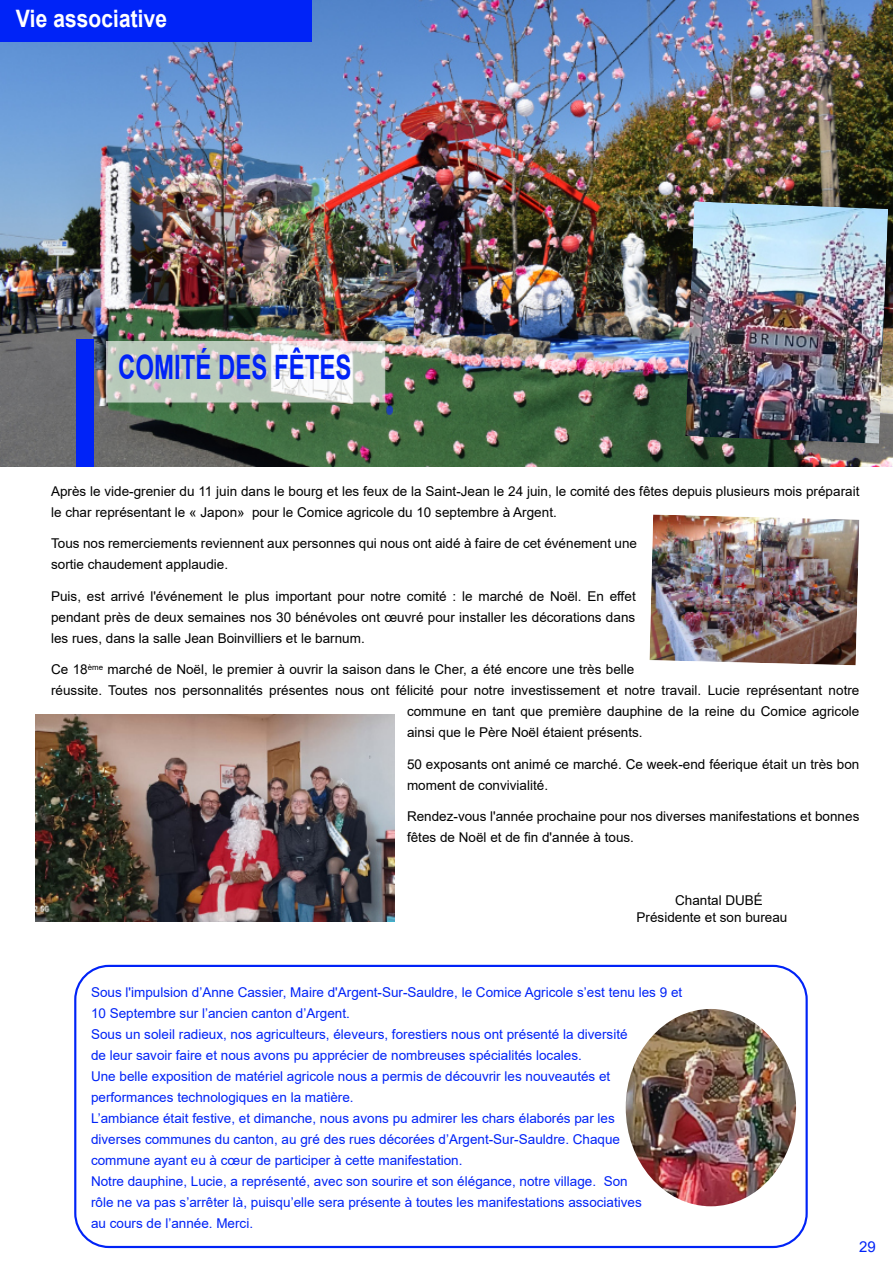
<style>
.page{position:relative;width:893px;height:1263px;background:#fff}
.page>*{position:absolute;margin:0;border:0;box-sizing:border-box;transform-origin:0 0}
.t1{font:700 33.6px "Arial";color:#0023f7;scale:.71 1}
.t2{font:700 24px "Arial";color:#fff;scale:.88 1}
.t3{font:15px "Arial";color:#0023f7}
.t4{font:13.5px/21px "Arial";color:#000}
.t5{font:13.5px/21px "Arial";color:#0023f7}
</style>
<div class="page">
<div style="left:74px;top:965px;width:734px;height:283px;border:2px solid #0023f7;border-radius:34px"></div>
<img style="left:626px;top:1009px;width:170px;height:197px;border-radius:50%">
<img style="left:0;top:0;width:893px;height:466px">
<img style="left:106px;top:342px;width:286px;height:73px">
<div style="left:0;top:0;width:312px;height:41px;background:#0023f7"></div>
<div style="left:76px;top:339px;width:17px;height:127px;background:#0023f7"></div>
<img style="left:36px;top:714px;width:358px;height:207px">
<img style="left:649px;top:514px;width:210px;height:151px">
<img style="left:685px;top:201px;width:203px;height:243px">
<h2 class="t2" style="left:16px;top:10px;width:174px">Vie associative</h2>
<h1 class="t1" style="left:118px;top:354px;width:330px">COMITÉ DES FÊTES</h1>
<p class="t4" style="left:51px;top:481px;width:810px">Après le vide-grenier du 11 juin dans le bourg et les feux de la Saint-Jean le 24 juin, le comité des fêtes depuis plusieurs mois préparait le char représentant le « Japon» pour le Comice agricole du 10 septembre à Argent.</p>
<p class="t4" style="left:51px;top:534px;width:587px">Tous nos remerciements reviennent aux personnes qui nous ont aidé à faire de cet événement une sortie chaudement applaudie.</p>
<p class="t4" style="left:51px;top:586px;width:586px;text-align:justify">Puis, est arrivé l'événement le plus important pour notre comité : le marché de Noël. En effet pendant près de deux semaines nos 30 bénévoles ont œuvré pour installer les décorations dans les rues, dans la salle Jean Boinvilliers et le barnum.</p>
<p class="t4" style="left:51px;top:660px;width:585px">Ce 18<sup>ème</sup> marché de Noël, le premier à ouvrir la saison dans le Cher, a été encore une très belle</p>
<p class="t4" style="left:51px;top:681px;width:810px">réussite. Toutes nos personnalités présentes nous ont félicité pour notre investissement et notre travail. Lucie représentant notre</p>
<p class="t4" style="left:407px;top:702px;width:454px">commune en tant que première dauphine de la reine du Comice agricole</p>
<p class="t4" style="left:407px;top:723px;width:237px">ainsi que le Père Noël étaient présents.</p>
<p class="t4" style="left:407px;top:754px;width:454px">50 exposants ont animé ce marché. Ce week-end féerique était un très bon moment de convivialité.</p>
<p class="t4" style="left:407px;top:807px;width:454px">Rendez-vous l'année prochaine pour nos diverses manifestations et bonnes fêtes de Noël et de fin d'année à tous.</p>
<p class="t4" style="left:637px;top:893px;width:152px;line-height:16.5px;text-indent:39px">Chantal DUBÉ<br>Présidente et son bureau</p>
<p class="t5" style="left:91px;top:982px;width:593px">Sous l'impulsion d’Anne Cassier, Maire d'Argent-Sur-Sauldre, le Comice Agricole s’est tenu les 9 et 10 Septembre sur l’ancien canton d’Argent.<br>Sous un soleil radieux, nos agriculteurs, éleveurs, forestiers nous ont présenté la diversité<br>de leur savoir faire et nous avons pu apprécier de nombreuses spécialités locales.<br>Une belle exposition de matériel agricole nous a permis de découvrir les nouveautés et performances technologiques en la matière.<br>L’ambiance était festive, et dimanche, nous avons pu admirer les chars élaborés par les<br>diverses communes du canton, au gré des rues décorées d’Argent-Sur-Sauldre. Chaque commune ayant eu à cœur de participer à cette manifestation.<br>Notre dauphine, Lucie, a représenté, avec son sourire et son élégance, notre village. Son<br>rôle ne va pas s’arrêter là, puisqu’elle sera présente à toutes les manifestations associatives<br>au cours de l’année. Merci.</p>
<p class="t3" style="left:859px;top:1241px;width:18px">29</p>
</div>
